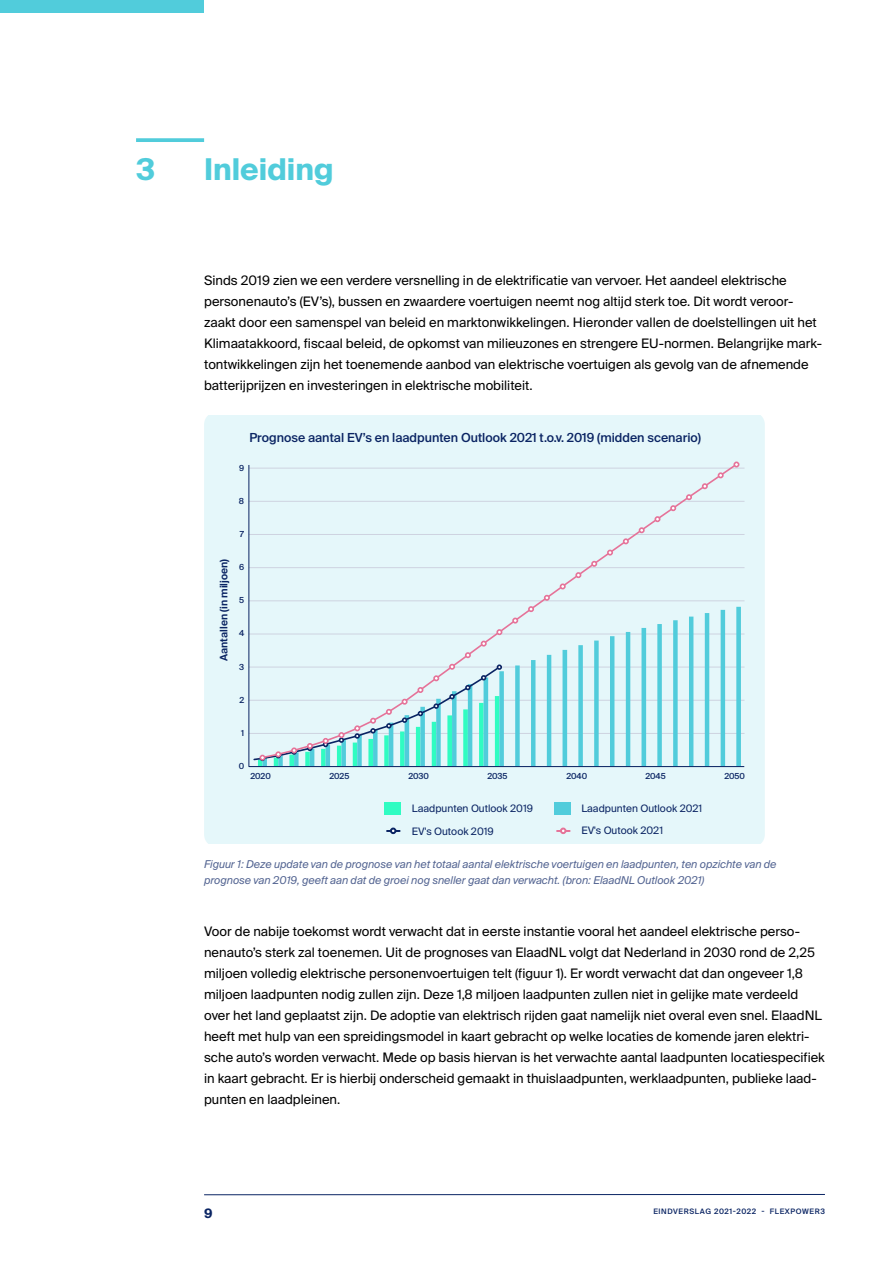
<style>
.page{position:relative;width:893px;height:1263px;background:#fff}
.page>*{position:absolute;margin:0;border:0;box-sizing:border-box;transform-origin:0 0}
.t1{font:700 30px "Suisse Intl";color:#51ccdb}
.t2{font:13.05px/21px "Suisse Intl";color:#000}
.t3{font:700 13.05px "Suisse Intl";color:#0a2463}
.t4{font:500 12.45px "Suisse Intl";color:#0a2463}
.t5{font:italic 10.8px/15.8px "Suisse Intl";color:#546592}
.t6{font:600 10.35px "Suisse Intl";color:#0a2463}
.t7{font:10.2px "Suisse Intl";color:#0a2463}
.t8{font:500 8.25px "Suisse Intl";color:#0a2463}
.t9{font:500 7.5px "Suisse Intl";letter-spacing:.08em;color:#0a2463}
</style>
<div class="page">
<svg style="left:136px;top:138px;width:68px;height:4px"></svg>
<div style="left:204px;top:415px;width:561px;height:429px;background:#e5f7fa"></div>
<svg style="left:733px;top:461px;width:6px;height:4px"></svg>
<div style="left:384px;top:802px;width:17px;height:13px;background:#30fcc2"></div>
<div style="left:555px;top:802px;width:16px;height:13px;background:#51ccdb"></div>
<svg style="left:387px;top:828px;width:13px;height:5px"></svg>
<div style="left:390px;top:827px;width:6px;height:7px;border:2px solid #0a2463;border-radius:50%"></div>
<svg style="left:557px;top:828px;width:13px;height:5px"></svg>
<div style="left:560px;top:827px;width:6px;height:7px;border:2px solid #e57399;border-radius:50%"></div>
<svg style="left:249px;top:465px;width:495px;height:302px;background:#d4f0f4"></svg>
<hr style="left:204px;top:1194px;width:621px;height:1px;background:#0a2463">
<div style="left:0;top:0;width:204px;height:13px;background:#51ccdb"></div>
<h1 class="t1" style="left:136px;top:152px;width:21px">3</h1>
<h1 class="t1" style="left:204px;top:152px;width:131px">Inleiding</h1>
<p class="t2" style="left:204px;top:270px;width:619px">Sinds 2019 zien we een verdere versnelling in de elektrificatie van vervoer. Het aandeel elektrische personenauto’s (EV’s), bussen en zwaardere voertuigen neemt nog altijd sterk toe. Dit wordt veroor&shy;zaakt door een samenspel van beleid en marktonwikkelingen. Hieronder vallen de doelstellingen uit het Klimaatakkoord, fiscaal beleid, de opkomst van milieuzones en strengere EU-normen. Belangrijke mark&shy;tontwikkelingen zijn het toenemende aanbod van elektrische voertuigen als gevolg van de afnemende batterijprijzen en investeringen in elektrische mobiliteit.</p>
<p class="t4" style="left:250px;top:430px;width:453px">Prognose aantal EV’s en laadpunten Outlook 2021 t.o.v. 2019 (midden scenario)</p>
<p class="t8" style="left:239px;top:463px;width:7px">9</p>
<p class="t8" style="left:239px;top:496px;width:7px">8</p>
<p class="t6" style="left:218px;top:661px;width:104px;rotate:-90deg">Aantallen (in miljoen)</p>
<p class="t8" style="left:240px;top:529px;width:6px">7</p>
<p class="t8" style="left:239px;top:562px;width:7px">6</p>
<p class="t8" style="left:239px;top:595px;width:7px">5</p>
<p class="t8" style="left:239px;top:629px;width:7px">4</p>
<p class="t8" style="left:239px;top:662px;width:6px">3</p>
<p class="t8" style="left:239px;top:695px;width:6px">2</p>
<p class="t8" style="left:241px;top:728px;width:4px">1</p>
<p class="t8" style="left:239px;top:761px;width:7px">0</p>
<p class="t8" style="left:250px;top:771px;width:22px">2020</p>
<p class="t8" style="left:329px;top:771px;width:22px">2025</p>
<p class="t8" style="left:408px;top:771px;width:22px">2030</p>
<p class="t8" style="left:487px;top:771px;width:22px">2035</p>
<p class="t8" style="left:566px;top:771px;width:22px">2040</p>
<p class="t8" style="left:645px;top:771px;width:22px">2045</p>
<p class="t8" style="left:724px;top:771px;width:22px">2050</p>
<p class="t7" style="left:412px;top:802px;width:123px">Laadpunten Outlook 2019</p>
<p class="t7" style="left:581px;top:802px;width:122px">Laadpunten Outlook 2021</p>
<p class="t7" style="left:581px;top:824px;width:83px">EV's Outook 2021</p>
<p class="t7" style="left:412px;top:825px;width:83px">EV's Outook 2019</p>
<p class="t5" style="left:204px;top:856px;width:574px">Figuur 1: Deze update van de prognose van het totaal aantal elektrische voertuigen en laadpunten, ten opzichte van de prognose van 2019, geeft aan dat de groei nog sneller gaat dan verwacht. (bron: ElaadNL Outlook 2021)</p>
<p class="t2" style="left:204px;top:921px;width:622px">Voor de nabije toekomst wordt verwacht dat in eerste instantie vooral het aandeel elektrische perso&shy;nenauto’s sterk zal toenemen. Uit de prognoses van ElaadNL volgt dat Nederland in 2030 rond de 2,25 miljoen volledig elektrische personenvoertuigen telt (figuur 1). Er wordt verwacht dat dan ongeveer 1,8 miljoen laadpunten nodig zullen zijn. Deze 1,8 miljoen laadpunten zullen niet in gelijke mate verdeeld over het land geplaatst zijn. De adoptie van elektrisch rijden gaat namelijk niet overal even snel. ElaadNL heeft met hulp van een spreidingsmodel in kaart gebracht op welke locaties de komende jaren elektri&shy;sche auto’s worden verwacht. Mede op basis hiervan is het verwachte aantal laadpunten locatiespecifiek in kaart gebracht. Er is hierbij onderscheid gemaakt in thuislaadpunten, werklaadpunten, publieke laad&shy;punten en laadpleinen.</p>
<p class="t3" style="left:204px;top:1205px;width:10px">9</p>
<p class="t9" style="left:653px;top:1206px;width:173px">EINDVERSLAG 2021-2022 - FLEXPOWER3</p>
</div>
